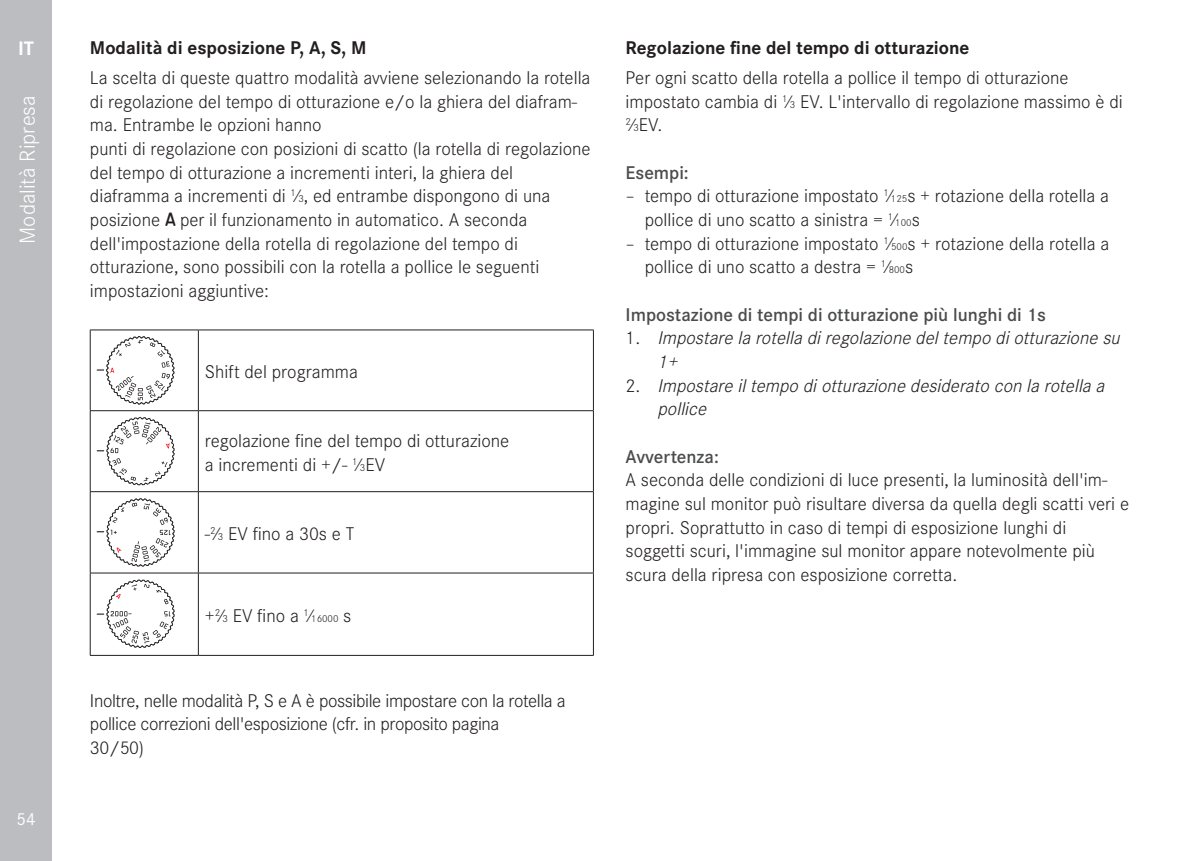
<style>
.page{position:relative;width:1199px;height:861px;background:#fff}
.page>*{position:absolute;margin:0;border:0;box-sizing:border-box;transform-origin:0 0}
.t1{font:300 22.5px "Corporate S";color:#fff}
.t2{font:700 20.25px "Corporate S";color:#fff}
.t3{font:300 19.12px/23.6px "Corporate S";color:#231f20}
.t4{font:300 19.12px/23.6px "Corporate S";letter-spacing:-.02em;color:#231f20}
.t5{font:italic 300 19.12px "Corporate S";color:#231f20}
.t6{font:700 19.12px "Corporate S";color:#231f20}
.t7{font:600 19.12px "Corporate S";color:#4b4c4d}
.t8{font:18px "Corporate S";color:#fff}
.s1{font-size:10.58px}
.s2{font-family:"LG1050";font-weight:400;font-size:16.88px}
.s3{font-style:normal}
</style>
<div class="page">
<div style="left:0;top:0;width:52px;height:860px;background:#bcbdc0"></div>
<hr style="left:90px;top:329px;width:108px;height:1px;background:#231f20">
<hr style="left:90px;top:330px;width:1px;height:80px;background:#231f20">
<hr style="left:198px;top:329px;width:396px;height:1px;background:#231f20">
<hr style="left:198px;top:330px;width:1px;height:80px;background:#231f20">
<hr style="left:593px;top:330px;width:1px;height:80px;background:#231f20">
<hr style="left:90px;top:410px;width:108px;height:1px;background:#231f20">
<hr style="left:90px;top:411px;width:1px;height:80px;background:#231f20">
<hr style="left:198px;top:410px;width:396px;height:1px;background:#231f20">
<hr style="left:198px;top:411px;width:1px;height:80px;background:#231f20">
<hr style="left:593px;top:411px;width:1px;height:80px;background:#231f20">
<hr style="left:90px;top:491px;width:108px;height:1px;background:#231f20">
<hr style="left:90px;top:491px;width:1px;height:81px;background:#231f20">
<hr style="left:198px;top:491px;width:396px;height:1px;background:#231f20">
<hr style="left:198px;top:491px;width:1px;height:81px;background:#231f20">
<hr style="left:593px;top:491px;width:1px;height:81px;background:#231f20">
<hr style="left:90px;top:572px;width:108px;height:1px;background:#231f20">
<hr style="left:90px;top:573px;width:1px;height:81px;background:#231f20">
<hr style="left:198px;top:572px;width:396px;height:1px;background:#231f20">
<hr style="left:198px;top:573px;width:1px;height:81px;background:#231f20">
<hr style="left:593px;top:573px;width:1px;height:81px;background:#231f20">
<hr style="left:90px;top:654px;width:108px;height:1px;background:#231f20">
<hr style="left:198px;top:654px;width:396px;height:1px;background:#231f20">
<svg style="left:97px;top:336px;width:78px;height:68px"></svg>
<svg style="left:97px;top:417px;width:78px;height:68px"></svg>
<svg style="left:97px;top:498px;width:78px;height:68px"></svg>
<svg style="left:97px;top:579px;width:78px;height:69px"></svg>
<p class="t2" style="left:18px;top:32px;width:18px">IT</p>
<p class="t1" style="left:11px;top:243px;width:149px;rotate:-90deg">Modalità Ripresa</p>
<p class="t8" style="left:17px;top:805px;width:21px">54</p>
<p class="t6" style="left:90px;top:33px;width:278px">Modalità di esposizione P, A, S, M</p>
<p class="t3" style="left:90px;top:65px;width:502px">La scelta di queste quattro modalità avviene selezionando la rotella di regolazione del tempo di otturazione e/o la ghiera del diafram&shy;ma. Entrambe le opzioni hanno<br>punti di regolazione con posizioni di scatto (la rotella di regolazione del tempo di otturazione a incrementi interi, la ghiera del diaframma a incrementi di <sup>1</sup>⁄<span class="s1">3</span>, ed entrambe dispongono di una posizione <span class="s2">A</span> per il funzionamento in automatico. A seconda dell'impostazione della rotella di regolazione del tempo di otturazione, sono possibili con la rotella a pollice le seguenti impostazioni aggiuntive:</p>
<p class="t3" style="left:205px;top:358px;width:155px">Shift del programma</p>
<p class="t3" style="left:205px;top:427px;width:306px">regolazione fine del tempo di otturazione a incrementi di +/- <sup>1</sup>⁄<span class="s1">3</span>EV</p>
<p class="t3" style="left:205px;top:520px;width:151px">-<sup>2</sup>⁄<span class="s1">3</span> EV fino a 30s e T</p>
<p class="t3" style="left:205px;top:602px;width:148px">+<sup>2</sup>⁄<span class="s1">3</span> EV fino a <sup>1</sup>⁄<span class="s1">16000</span> s</p>
<p class="t4" style="left:90px;top:687px;width:477px">Inoltre, nelle modalità P, S e A è possibile impostare con la rotella a pollice correzioni dell'esposizione (cfr. in proposito pagina<br>30/50)</p>
<p class="t6" style="left:626px;top:33px;width:345px">Regolazione fine del tempo di otturazione</p>
<p class="t3" style="left:626px;top:65px;width:499px">Per ogni scatto della rotella a pollice il tempo di otturazione impostato cambia di <sup>1</sup>⁄<span class="s1">3</span> EV. L'intervallo di regolazione massimo è di<br><sup>2</sup>⁄<span class="s1">3</span>EV.</p>
<p class="t7" style="left:626px;top:158px;width:65px">Esempi:</p>
<p class="t3" style="left:645px;top:183px;width:466px;text-indent:-19px">– tempo di otturazione impostato <sup>1</sup>⁄<span class="s1">125</span>s + rotazione della rotella a pollice di uno scatto a sinistra = <sup>1</sup>⁄<span class="s1">100</span>s</p>
<p class="t3" style="left:645px;top:230px;width:466px;text-indent:-19px">– tempo di otturazione impostato <sup>1</sup>⁄<span class="s1">500</span>s + rotazione della rotella a pollice di uno scatto a destra = <sup>1</sup>⁄<span class="s1">800</span>s</p>
<p class="t7" style="left:626px;top:300px;width:422px">Impostazione di tempi di otturazione più lunghi di 1s</p>
<p class="t5" style="left:626px;top:324px;width:501px"><span class="s3">1 .</span> Impostarelarotelladiregolazionedeltempodiotturazionesu</p>
<p class="t5" style="left:657px;top:348px;width:27px">1+</p>
<p class="t5" style="left:626px;top:371px;width:486px"><span class="s3">2 .</span> Impostareiltempodiotturazionedesideratoconlarotellaa</p>
<p class="t5" style="left:657px;top:395px;width:55px">pollice</p>
<p class="t7" style="left:626px;top:442px;width:95px">Avvertenza:</p>
<p class="t3" style="left:626px;top:466px;width:505px">A seconda delle condizioni di luce presenti, la luminosità dell'im&shy;magine sul monitor può risultare diversa da quella degli scatti veri e propri. Soprattutto in caso di tempi di esposizione lunghi di soggetti scuri, l'immagine sul monitor appare notevolmente più scura della ripresa con esposizione corretta.</p>
</div>
